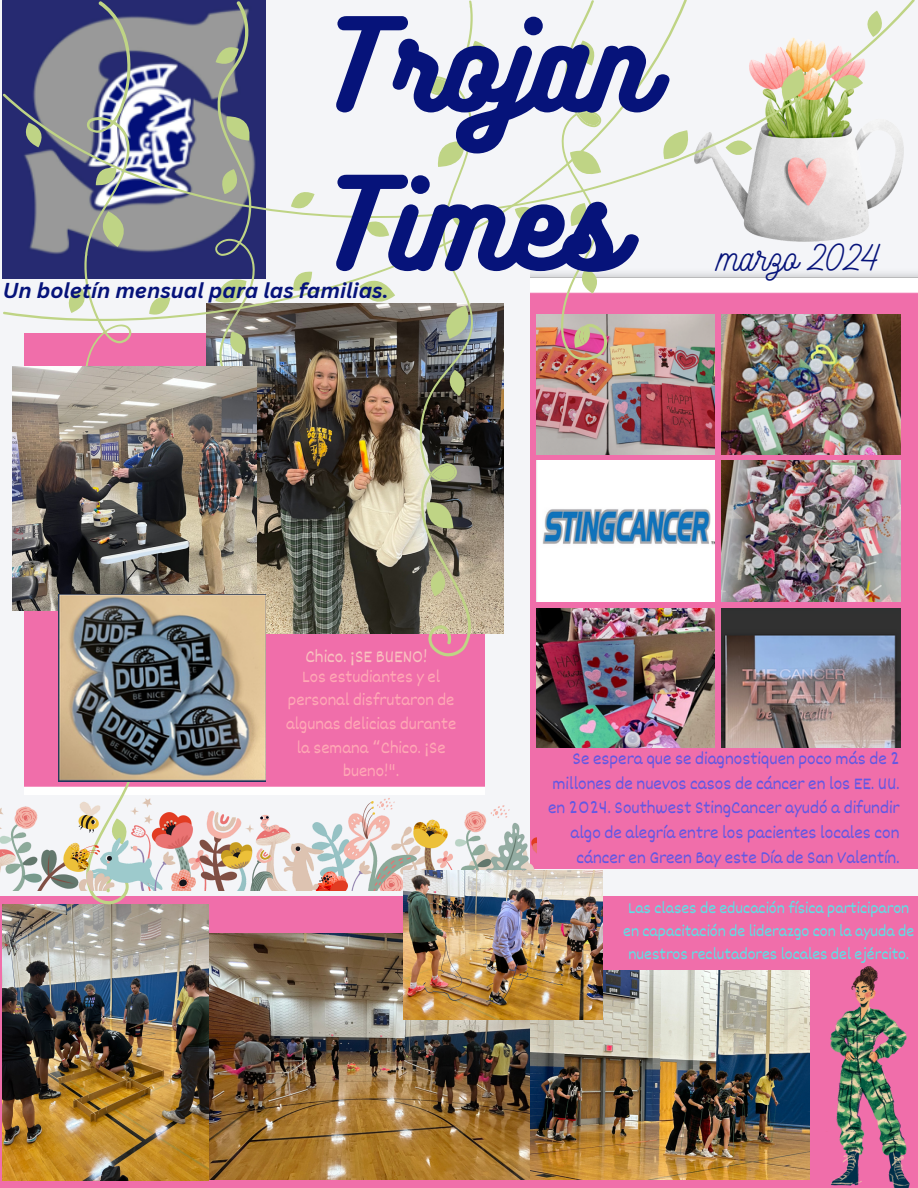
<style>
.page{position:relative;width:918px;height:1188px;background:#f4f5f8}
.page>*{position:absolute;margin:0;border:0;box-sizing:border-box;transform-origin:0 0}
.t1{font:113.7px "Bukhari Script";color:#06137a}
.t2{font:37.5px "Nickainley";color:#06137a}
.t3{font:italic 700 21px "Canva Sans";color:#06137a}
.t4{font:18px/24.8px "Dekko";color:#6257e3;text-align:right}
.t5{font:18px "Dekko";color:#f9c1bf}
.t6{font:17.55px/23.7px "Dekko";color:#ffa8b5;text-align:center}
.t7{font:16.65px/23px "Dekko";color:#5ce1e6;text-align:center}
.s1{font-family:"Noto Sans"}
.s2{font-family:"Noto Sans Gurmukhi"}
</style>
<div class="page">
<img style="left:743px;top:219px;width:126px;height:23px">
<img style="left:531px;top:273px;width:387px;height:596px">
<img style="left:537px;top:315px;width:178px;height:139px">
<img style="left:721px;top:315px;width:179px;height:139px">
<img style="left:537px;top:461px;width:178px;height:141px">
<img style="left:721px;top:461px;width:179px;height:141px">
<img style="left:537px;top:608px;width:178px;height:140px">
<img style="left:721px;top:608px;width:179px;height:140px">
<div style="left:24px;top:334px;width:461px;height:426px;background:#f06eaa"></div>
<img style="left:206px;top:321px;width:297px;height:313px">
<div style="left:0;top:897px;width:918px;height:291px;background:#f06eaa"></div>
<img style="left:209px;top:933px;width:322px;height:247px">
<img style="left:531px;top:971px;width:279px;height:209px">
<img style="left:3px;top:905px;width:206px;height:275px">
<img style="left:825px;top:966px;width:85px;height:222px">
<svg style="left:209px;top:321px;width:46px;height:45px;background:#9ba297"></svg>
<svg style="left:84px;top:321px;width:55px;height:584px;fill:#f06eaa"></svg>
<svg style="left:3px;top:219px;width:684px;height:102px"></svg>
<svg style="left:3px;top:0;width:912px;height:219px"></svg>
<svg style="left:726px;top:138px;width:26px;height:25px"></svg>
<svg style="left:515px;top:204px;width:24px;height:23px"></svg>
<svg style="left:365px;top:219px;width:24px;height:23px"></svg>
<svg style="left:149px;top:295px;width:21px;height:23px"></svg>
<svg style="left:293px;top:271px;width:19px;height:22px"></svg>
<svg style="left:291px;top:189px;width:24px;height:25px"></svg>
<svg style="left:19px;top:123px;width:26px;height:24px"></svg>
<svg style="left:864px;top:11px;width:25px;height:26px"></svg>
<svg style="left:836px;top:72px;width:27px;height:25px"></svg>
<svg style="left:658px;top:130px;width:33px;height:29px"></svg>
<svg style="left:359px;top:271px;width:36px;height:35px"></svg>
<svg style="left:774px;top:69px;width:34px;height:32px"></svg>
<svg style="left:561px;top:0;width:46px;height:360px"></svg>
<img style="left:418px;top:0;width:73px;height:657px">
<img style="left:12px;top:366px;width:245px;height:244px">
<img style="left:0;top:760px;width:536px;height:131px">
<img style="left:59px;top:594px;width:207px;height:188px">
<img style="left:403px;top:870px;width:199px;height:150px">
<p class="t1" style="left:322px;top:-9px;width:331px">Trojan</p>
<p class="t1" style="left:322px;top:150px;width:301px">Times</p>
<h1 class="t3" style="left:3px;top:276px;width:387px">Un boletín mensual para las familias.</h1>
<h2 class="t2" style="left:717px;top:234px;width:165px">marzo 2024</h2>
<p class="t5" style="left:305px;top:645px;width:123px">Chico. <span class="s1">¡</span>SE BUENO!</p>
<p class="t6" style="left:286px;top:664px;width:172px">Los estudiantes y el personal disfrutaron de algunas delicias durante la semana <span class="s2">“</span>Chico. <span class="s1">¡</span>Se bueno!".</p>
<p class="t4" style="left:548px;top:745px;width:353px">Se espera que se diagnostiquen poco más de 2 millones de nuevos casos de cáncer en los EE. UU. en 2024. Southwest StingCancer ayudó a difundir algo de alegría entre los pacientes locales con cáncer en Green Bay este Día de San Valentín.</p>
<p class="t7" style="left:623px;top:896px;width:293px">Las clases de educación física participaron en capacitación de liderazgo con la ayuda de nuestros reclutadores locales del ejército.</p>
</div>
